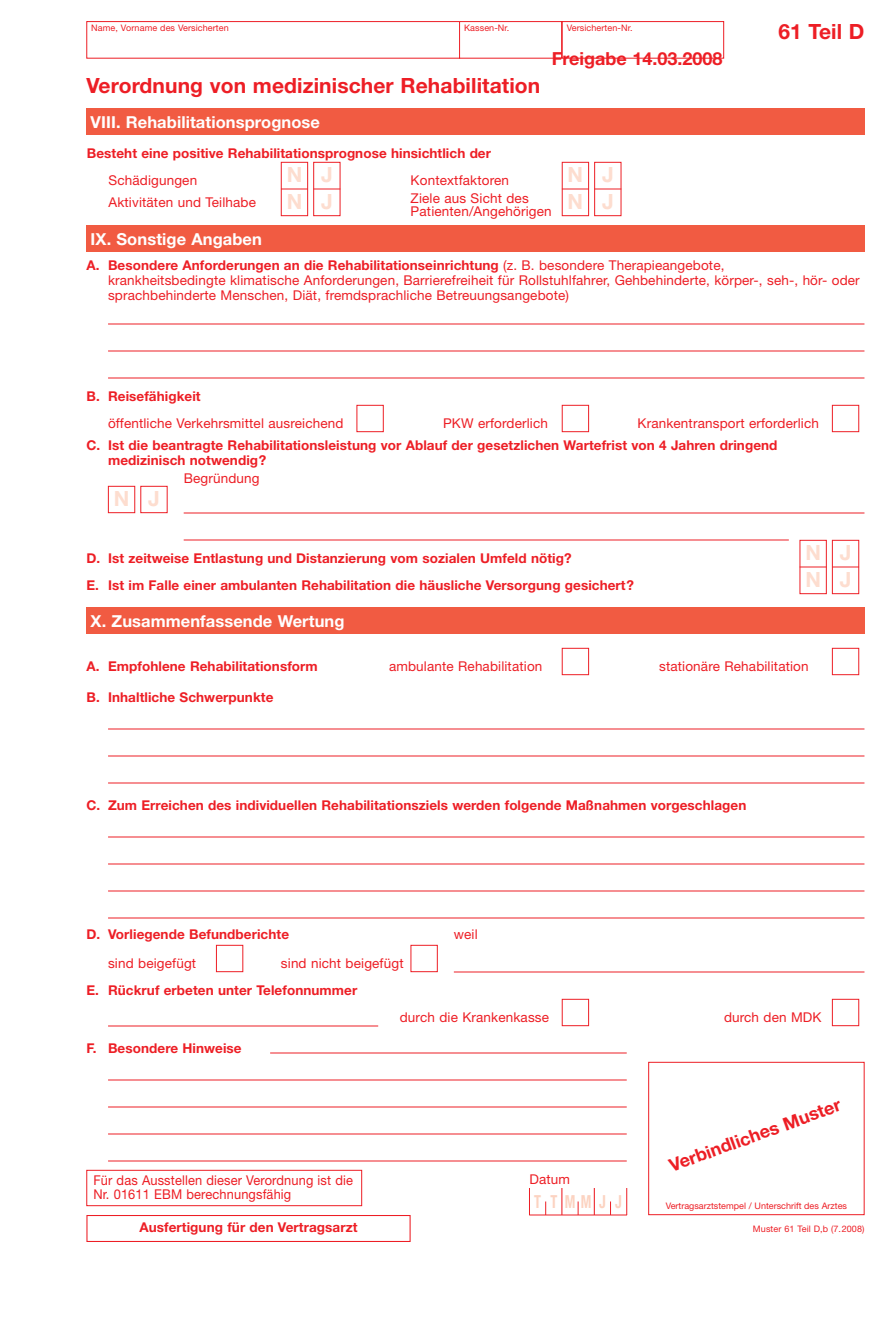
<style>
.page{position:relative;width:893px;height:1335px;background:#fff}
.page>*{position:absolute;margin:0;border:0;box-sizing:border-box;transform-origin:0 0}
.t1{font:700 21px "Helvetica Neue";letter-spacing:.005em;color:#ed1e25}
.t2{font:700 21px/27px "Helvetica Neue";color:#fdddcf}
.t3{font:700 18px "Helvetica Neue LT";color:#ed1e25}
.t4{font:700 18px "Helvetica Neue";color:#ed1e25}
.t5{font:700 condensed 18px "Helvetica Neue";color:#fcd3c1;scale:.8 1}
.t6{font:700 16.5px "Helvetica Neue";letter-spacing:.005em;color:#fff}
.t7{font:700 13.5px/15px "Helvetica Neue";letter-spacing:.005em;color:#ed1e25}
.t8{font:13.5px/15px "Helvetica Neue";letter-spacing:.01em;color:#ed1e25}
.t9{font:13.5px/13.5px "Helvetica Neue";letter-spacing:.01em;color:#ed1e25;scale:.95 1}
.t10{font:9px "Helvetica Neue";letter-spacing:.01em;color:#ed1e25}
.s1{font-weight:700}
</style>
<div class="page">
<div style="left:86px;top:1215px;width:324px;height:27px;border:1px solid #ed1e25"></div>
<hr style="left:108px;top:324px;width:756px;height:1px;background:#ed1e25">
<hr style="left:108px;top:351px;width:756px;height:1px;background:#ed1e25">
<hr style="left:108px;top:378px;width:756px;height:1px;background:#ed1e25">
<hr style="left:184px;top:513px;width:680px;height:1px;background:#ed1e25">
<hr style="left:184px;top:540px;width:604px;height:1px;background:#ed1e25">
<svg style="left:356px;top:405px;width:503px;height:27px"></svg>
<hr style="left:108px;top:729px;width:756px;height:1px;background:#ed1e25">
<hr style="left:108px;top:756px;width:756px;height:1px;background:#ed1e25">
<hr style="left:108px;top:783px;width:756px;height:1px;background:#ed1e25">
<hr style="left:108px;top:837px;width:756px;height:1px;background:#ed1e25">
<hr style="left:108px;top:864px;width:756px;height:1px;background:#ed1e25">
<hr style="left:108px;top:891px;width:756px;height:1px;background:#ed1e25">
<hr style="left:108px;top:918px;width:756px;height:1px;background:#ed1e25">
<hr style="left:454px;top:972px;width:410px;height:1px;background:#ed1e25">
<hr style="left:270px;top:1053px;width:356px;height:1px;background:#ed1e25">
<hr style="left:108px;top:1080px;width:518px;height:1px;background:#ed1e25">
<hr style="left:108px;top:1107px;width:518px;height:1px;background:#ed1e25">
<hr style="left:108px;top:1134px;width:518px;height:1px;background:#ed1e25">
<hr style="left:108px;top:1161px;width:518px;height:1px;background:#ed1e25">
<hr style="left:108px;top:1026px;width:270px;height:1px;background:#ed1e25">
<svg style="left:216px;top:648px;width:643px;height:378px"></svg>
<div style="left:648px;top:1062px;width:216px;height:153px;border:1px solid #ed1e25"></div>
<div style="left:86px;top:108px;width:778px;height:27px;background:#f15b42"></div>
<div style="left:86px;top:225px;width:778px;height:27px;background:#f15b42"></div>
<div style="left:86px;top:607px;width:778px;height:27px;background:#f15b42"></div>
<div style="left:108px;top:486px;width:27px;height:27px;border:1px solid #ed1e25"></div>
<svg style="left:140px;top:188px;width:201px;height:325px"></svg>
<svg style="left:281px;top:162px;width:309px;height:54px"></svg>
<svg style="left:594px;top:162px;width:233px;height:379px"></svg>
<svg style="left:799px;top:540px;width:58px;height:54px"></svg>
<div style="left:832px;top:540px;width:27px;height:54px;border:1px solid #ed1e25"></div>
<div style="left:86px;top:21px;width:374px;height:38px;border:1px solid #ed1e25"></div>
<div style="left:459px;top:21px;width:103px;height:38px;border:1px solid #ed1e25"></div>
<div style="left:562px;top:21px;width:162px;height:38px;border:1px solid #ed1e25"></div>
<svg style="left:545px;top:1202px;width:1px;height:13px"></svg>
<svg style="left:529px;top:1188px;width:1px;height:27px"></svg>
<svg style="left:561px;top:1188px;width:1px;height:27px"></svg>
<svg style="left:577px;top:1202px;width:1px;height:13px"></svg>
<hr style="left:593px;top:1188px;width:2px;height:27px;background:#ed1e25">
<svg style="left:610px;top:1202px;width:1px;height:13px"></svg>
<svg style="left:626px;top:1188px;width:1px;height:27px"></svg>
<hr style="left:529px;top:1215px;width:98px;height:1px;background:#ed1e25">
<div style="left:86px;top:1170px;width:276px;height:36px;border:1px solid #ed1e25"></div>
<p class="t10" style="left:91px;top:24px;width:139px">Name, Vorname des Versicherten</p>
<p class="t10" style="left:464px;top:24px;width:47px">Kassen-Nr.</p>
<p class="t10" style="left:566px;top:24px;width:67px">Versicherten-Nr.</p>
<h1 class="t1" style="left:86px;top:78px;width:455px">Verordnung von medizinischer Rehabilitation</h1>
<p class="t6" style="left:91px;top:115px;width:231px">VIII. Rehabilitationsprognose</p>
<h2 class="t4" style="left:552px;top:51px;width:172px">Freigabe 14.03.2008</h2>
<p class="t7" style="left:87px;top:146px;width:405px">Besteht eine positive Rehabilitationsprognose hinsichtlich der</p>
<p class="t8" style="left:108px;top:170px;width:149px;line-height:22.5px">Schädigungen<br>Aktivitäten und Teilhabe</p>
<p class="t8" style="left:410px;top:172px;width:120px;line-height:18px">Kontextfaktoren<br>Ziele aus Sicht des</p>
<p class="t8" style="left:410px;top:205px;width:142px">Patienten/Angehörigen</p>
<h1 class="t2" style="left:287px;top:163px;width:17px">N<br>N</h1>
<h1 class="t2" style="left:321px;top:163px;width:13px">J<br>J</h1>
<h1 class="t2" style="left:567px;top:163px;width:17px">N<br>N</h1>
<h1 class="t2" style="left:602px;top:163px;width:13px">J<br>J</h1>
<p class="t6" style="left:91px;top:232px;width:173px">IX. Sonstige Angaben</p>
<h1 class="t1" style="left:778px;top:24px;width:88px">61 Teil D</h1>
<p class="t8" style="left:108px;top:259px;width:753px;text-indent:-22px"><span class="s1">A. Besondere Anforderungen an die Rehabilitationseinrichtung</span> (z. B. besondere Therapieangebote,<br>krankheitsbedingte klimatische Anforderungen, Barrierefreiheit für Rollstuhlfahrer, Gehbehinderte, körper-, seh-, hör- oder sprachbehinderte Menschen, Diät, fremdsprachliche Betreuungsangebote)</p>
<p class="t7" style="left:86px;top:389px;width:116px">B. Reisefähigkeit</p>
<p class="t8" style="left:108px;top:416px;width:237px">öffentliche Verkehrsmittel ausreichend</p>
<p class="t8" style="left:443px;top:416px;width:106px">PKW erforderlich</p>
<p class="t8" style="left:637px;top:416px;width:183px">Krankentransport erforderlich</p>
<p class="t7" style="left:108px;top:439px;width:671px;text-indent:-22px">C. Ist die beantragte Rehabilitationsleistung vor Ablauf der gesetzlichen Wartefrist von 4 Jahren dringend medizinisch notwendig?</p>
<p class="t8" style="left:184px;top:472px;width:77px">Begründung</p>
<h1 class="t2" style="left:114px;top:487px;width:48px">N J</h1>
<p class="t7" style="left:86px;top:545px;width:549px;line-height:27px">D. Ist zeitweise Entlastung und Distanzierung vom sozialen Umfeld nötig?<br>E. Ist im Falle einer ambulanten Rehabilitation die häusliche Versorgung gesichert?</p>
<p class="t6" style="left:91px;top:615px;width:255px">X. Zusammenfassende Wertung</p>
<h1 class="t2" style="left:805px;top:541px;width:17px">N<br>N</h1>
<h1 class="t2" style="left:839px;top:541px;width:13px">J<br>J</h1>
<p class="t7" style="left:86px;top:659px;width:233px">A. Empfohlene Rehabilitationsform</p>
<p class="t8" style="left:389px;top:659px;width:155px">ambulante Rehabilitation</p>
<p class="t8" style="left:659px;top:659px;width:151px">stationäre Rehabilitation</p>
<p class="t7" style="left:86px;top:691px;width:188px">B. Inhaltliche Schwerpunkte</p>
<p class="t7" style="left:86px;top:799px;width:661px">C. Zum Erreichen des individuellen Rehabilitationsziels werden folgende Maßnahmen vorgeschlagen</p>
<p class="t7" style="left:86px;top:928px;width:204px">D. Vorliegende Befundberichte</p>
<p class="t8" style="left:454px;top:928px;width:25px">weil</p>
<p class="t8" style="left:108px;top:956px;width:90px">sind beigefügt</p>
<p class="t8" style="left:281px;top:956px;width:124px">sind nicht beigefügt</p>
<p class="t7" style="left:86px;top:983px;width:272px">E. Rückruf erbeten unter Telefonnummer</p>
<p class="t8" style="left:400px;top:1010px;width:151px">durch die Krankenkasse</p>
<p class="t8" style="left:724px;top:1010px;width:99px">durch den MDK</p>
<p class="t7" style="left:86px;top:1042px;width:157px">F. Besondere Hinweise</p>
<p class="t9" style="left:93px;top:1175px;width:275px">Für das Ausstellen dieser Verordnung ist die<br>Nr. 01611 EBM berechnungsfähig</p>
<p class="t8" style="left:529px;top:1172px;width:42px">Datum</p>
<h2 class="t5" style="left:534px;top:1191px;width:111px">T TMMJ J</h2>
<h2 class="t3" style="left:666px;top:1156px;width:183px;rotate:-20deg">Verbindliches Muster</h2>
<p class="t10" style="left:665px;top:1202px;width:183px">Vertragsarztstempel / Unterschrift des Arztes</p>
<p class="t7" style="left:139px;top:1221px;width:219px">Ausfertigung für den Vertragsarzt</p>
<p class="t10" style="left:753px;top:1225px;width:113px">Muster 61 Teil D,b (7.2008)</p>
</div>
